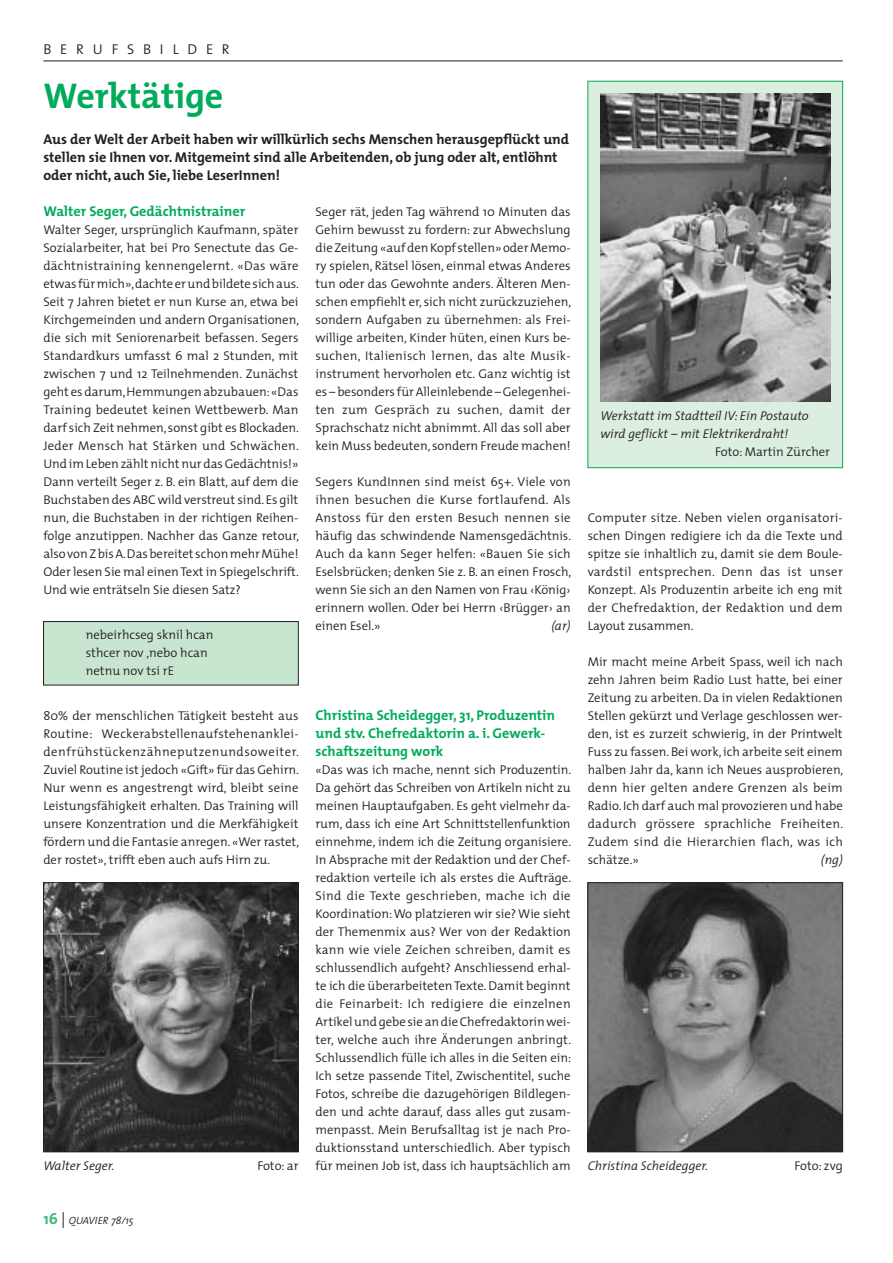
<style>
.page{position:relative;width:893px;height:1263px;background:#fff}
.page>*{position:absolute;margin:0;border:0;box-sizing:border-box;transform-origin:0 0}
.t1{font:700 36px "The Mix";color:#00ac5b}
.t2{font:700 14.25px/18px "The Mix";color:#231f20}
.t3{font:700 14.25px/18px "The Mix";color:#00ac5b}
.t4{font:300 14.25px "The Mix";letter-spacing:.615em;color:#231f20}
.t5{font:300 12.75px/18px "The Mix";color:#231f20;text-align:justify}
.t6{font:italic 300 12.75px/18px "The Mix";color:#231f20}
.t7{font:italic 300 10.5px "The Mix";color:#231f20}
.s1{font-weight:700;font-style:normal;font-size:15.75px;color:#41b979}
.s2{font-size:15.75px}
</style>
<div class="page">
<div style="left:44px;top:621px;width:254px;height:64px;background:#c7e5cf"></div>
<div style="left:43px;top:621px;width:255px;height:64px;border:1px solid #231f20"></div>
<hr style="left:43px;top:60px;width:800px;height:1px;background:#231f20">
<img style="left:45px;top:884px;width:251px;height:266px">
<div style="left:43px;top:882px;width:255px;height:270px;border:1px solid #231f20"></div>
<img style="left:590px;top:884px;width:251px;height:266px">
<div style="left:588px;top:882px;width:255px;height:270px;border:1px solid #231f20"></div>
<div style="left:588px;top:81px;width:254px;height:386px;background:#dbeee0"></div>
<div style="left:588px;top:81px;width:255px;height:387px;border:1px solid #00ac5b"></div>
<img style="left:600px;top:94px;width:230px;height:308px">
<p class="t4" style="left:43px;top:44px;width:188px">BERUFSBILDER</p>
<h1 class="t1" style="left:43px;top:82px;width:182px">Werktätige</h1>
<p class="t2" style="left:43px;top:132px;width:527px">Aus der Welt der Arbeit haben wir willkürlich sechs Menschen herausgepflückt und stellen sie Ihnen vor. Mitgemeint sind alle Arbeitenden, ob jung oder alt, entlöhnt oder nicht, auch Sie, liebe LeserInnen!</p>
<p class="t3" style="left:43px;top:204px;width:203px">Walter Seger, Gedächtnistrainer</p>
<p class="t5" style="left:43px;top:222px;width:257px">Walter Seger, ursprünglich Kaufmann, später Sozialarbeiter, hat bei Pro Senectute das Ge&shy;dächtnistraining kennengelernt. «Das wäre etwas für mich», dachte er und bildete sich aus.<br>Seit 7 Jahren bietet er nun Kurse an, etwa bei Kirchgemeinden und andern Organisationen, die sich mit Seniorenarbeit befassen. Segers Standardkurs umfasst 6 mal 2 Stunden, mit zwischen 7 und 12 Teilnehmenden. Zunächst geht es darum, Hemmungen abzubauen: «Das Training bedeutet keinen Wettbewerb. Man darf sich Zeit nehmen, sonst gibt es Blockaden.<br>Jeder Mensch hat Stärken und Schwächen.<br>Und im Leben zählt nicht nur das Gedächtnis!» Dann verteilt Seger z. B. ein Blatt, auf dem die Buchstaben des ABC wild verstreut sind. Es gilt nun, die Buchstaben in der richtigen Reihen&shy;folge anzutippen. Nachher das Ganze retour, also von Z bis A. Das bereitet schon mehr Mühe!<br>Oder lesen Sie mal einen Text in Spiegelschrift.<br>Und wie enträtseln Sie diesen Satz?</p>
<p class="t5" style="left:86px;top:627px;width:129px;text-align:left">nebeirhcseg sknil hcan sthcer nov ,nebo hcan netnu nov tsi rE</p>
<p class="t5" style="left:43px;top:708px;width:257px">80% der menschlichen Tätigkeit besteht aus Routine: Weckerabstellenaufstehenanklei&shy;denfrühstückenzähneputzenundsoweiter.<br>Zuviel Routine ist jedoch «Gift» für das Gehirn.<br>Nur wenn es angestrengt wird, bleibt seine Leistungsfähigkeit erhalten. Das Training will unsere Konzentration und die Merkfähigkeit fördern und die Fantasie anregen. «Wer rastet, der rostet», trifft eben auch aufs Hirn zu.</p>
<p class="t5" style="left:315px;top:204px;width:257px">Seger rät, jeden Tag während 10 Minuten das Gehirn bewusst zu fordern: zur Abwechslung die Zeitung «auf den Kopf stellen» oder Memo&shy;ry spielen, Rätsel lösen, einmal etwas Anderes tun oder das Gewohnte anders. Älteren Men&shy;schen empfiehlt er, sich nicht zurückzuziehen, sondern Aufgaben zu übernehmen: als Frei&shy;willige arbeiten, Kinder hüten, einen Kurs be&shy;suchen, Italienisch lernen, das alte Musik - instrument hervorholen etc. Ganz wichtig ist es – besonders für Alleinlebende – Gelegenhei&shy;ten zum Gespräch zu suchen, damit der Sprachschatz nicht abnimmt. All das soll aber kein Muss bedeuten, sondern Freude machen!</p>
<p class="t5" style="left:315px;top:474px;width:257px">Segers KundInnen sind meist 65+. Viele von ihnen besuchen die Kurse fortlaufend. Als Anstoss für den ersten Besuch nennen sie häufig das schwindende Namensgedächtnis.<br>Auch da kann Seger helfen: «Bauen Sie sich Eselsbrücken; denken Sie z. B. an einen Frosch, wenn Sie sich an den Namen von Frau ‹König› erinnern wollen. Oder bei Herrn ‹Brügger› an einen Esel.»</p>
<p class="t6" style="left:600px;top:408px;width:210px">Werkstatt im Stadtteil IV: Ein Postauto wird geflickt – mit Elektrikerdraht!</p>
<p class="t5" style="left:715px;top:444px;width:116px">Foto: Martin Zürcher</p>
<p class="t5" style="left:588px;top:510px;width:257px">Computer sitze. Neben vielen organisatori&shy;schen Dingen redigiere ich da die Texte und spitze sie inhaltlich zu, damit sie dem Boule&shy;vardstil entsprechen. Denn das ist unser Konzept. Als Produzentin arbeite ich eng mit der Chefredaktion, der Redaktion und dem Layout zusammen.</p>
<p class="t5" style="left:588px;top:654px;width:257px">Mir macht meine Arbeit Spass, weil ich nach zehn Jahren beim Radio Lust hatte, bei einer Zeitung zu arbeiten. Da in vielen Redaktionen Stellen gekürzt und Verlage geschlossen wer&shy;den, ist es zurzeit schwierig, in der Printwelt Fuss zu fassen. Bei work, ich arbeite seit einem halben Jahr da, kann ich Neues ausprobieren, denn hier gelten andere Grenzen als beim Radio. Ich darf auch mal provozieren und habe dadurch grössere sprachliche Freiheiten.<br>Zudem sind die Hierarchien flach, was ich schätze.»</p>
<p class="t6" style="left:551px;top:618px;width:21px">(ar)</p>
<p class="t3" style="left:315px;top:708px;width:241px">Christina Scheidegger, 31, Produzentin und stv. Chefredaktorin a. i. Gewerk&shy;schaftszeitung work</p>
<p class="t5" style="left:315px;top:762px;width:257px">«Das was ich mache, nennt sich Produzentin.<br>Da gehört das Schreiben von Artikeln nicht zu meinen Hauptaufgaben. Es geht vielmehr da&shy;rum, dass ich eine Art Schnittstellenfunktion einnehme, indem ich die Zeitung organisiere.<br>In Absprache mit der Redaktion und der Chef&shy;redaktion verteile ich als erstes die Aufträge.<br>Sind die Texte geschrieben, mache ich die Koordination: Wo platzieren wir sie? Wie sieht der Themenmix aus? Wer von der Redaktion kann wie viele Zeichen schreiben, damit es schlussendlich aufgeht? Anschliessend erhal&shy;te ich die überarbeiteten Texte. Damit beginnt die Feinarbeit: Ich redigiere die einzelnen Artikel und gebe sie an die Chefredaktorin wei&shy;ter, welche auch ihre Änderungen anbringt.<br>Schlussendlich fülle ich alles in die Seiten ein:<br>Ich setze passende Titel, Zwischentitel, suche Fotos, schreibe die dazugehörigen Bildlegen&shy;den und achte darauf, dass alles gut zusam&shy;menpasst. Mein Berufsalltag ist je nach Pro&shy;duktionsstand unterschiedlich. Aber typisch für meinen Job ist, dass ich hauptsächlich am</p>
<p class="t6" style="left:821px;top:852px;width:23px">(ng)</p>
<p class="t6" style="left:43px;top:1158px;width:73px">Walter Seger.</p>
<p class="t5" style="left:257px;top:1158px;width:43px">Foto: ar</p>
<p class="t6" style="left:588px;top:1158px;width:122px">Christina Scheidegger.</p>
<p class="t5" style="left:794px;top:1158px;width:50px">Foto: zvg</p>
<p class="t7" style="left:43px;top:1216px;width:92px"><span class="s1">16</span> <span class="s2">|</span> QUAVIER 78/15</p>
</div>
